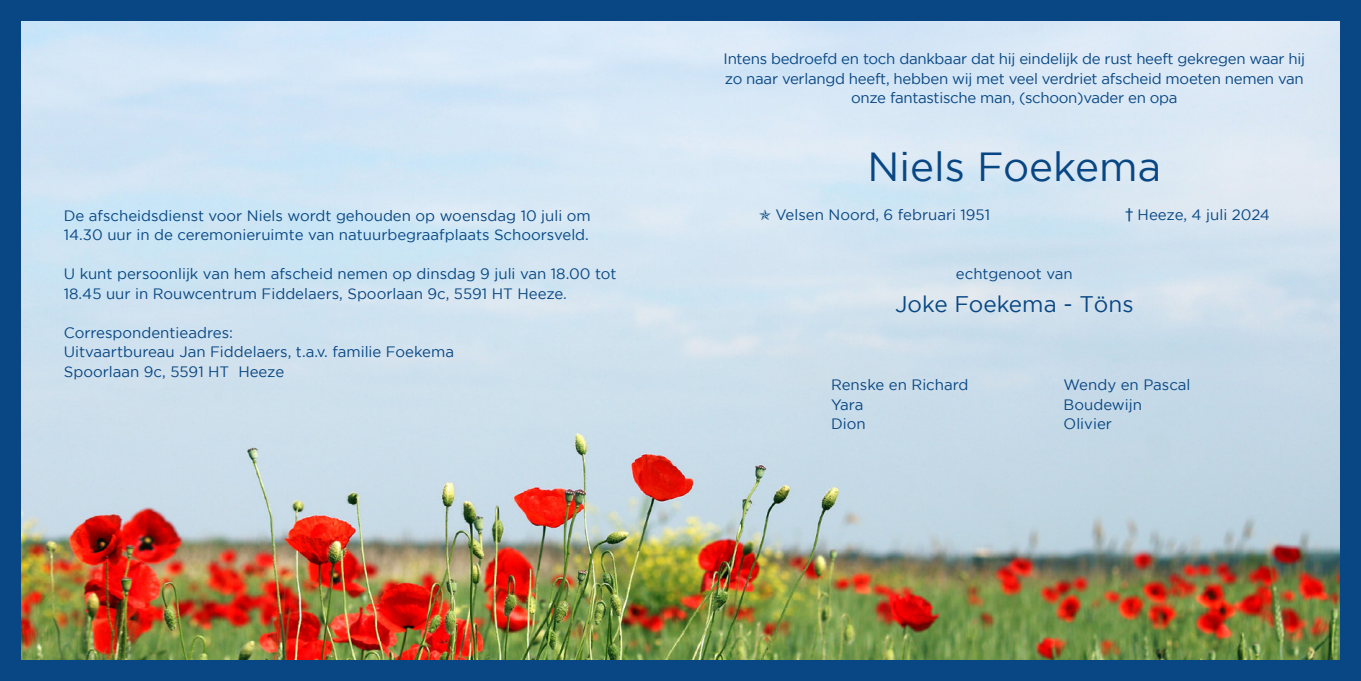
<style>
.page{position:relative;width:1361px;height:681px;background:#fff}
.page>*{position:absolute;margin:0;border:0;box-sizing:border-box;transform-origin:0 0}
.t1{font:40.5px "Gotham";color:#084783}
.t2{font:22.5px "Gotham";color:#084783}
.t3{font:15px/19.5px "Gotham";color:#084783}
.t4{font:15px/19.5px "Gotham";letter-spacing:-.02em;color:#084783;text-align:center}
.s1{font-family:"Helvetica LT Std"}
</style>
<div class="page">
<div style="left:0;top:0;width:1361px;height:680px;background:#084783"></div>
<img style="left:21px;top:21px;width:1318px;height:638px">
<p class="t3" style="left:64px;top:205px;width:528px">De afscheidsdienst voor Niels wordt gehouden op woensdag 10 juli om<br>14.30 uur in de ceremonieruimte van natuurbegraafplaats Schoorsveld.</p>
<p class="t3" style="left:64px;top:264px;width:554px">U kunt persoonlijk van hem afscheid nemen op dinsdag 9 juli van 18.00 tot<br>18.45 uur in Rouwcentrum Fiddelaers, Spoorlaan 9c, 5591 HT Heeze.</p>
<p class="t3" style="left:64px;top:322px;width:392px">Correspondentieadres:<br>Uitvaartbureau Jan Fiddelaers, t.a.v. familie Foekema<br>Spoorlaan 9c, 5591 HT Heeze</p>
<p class="t4" style="left:723px;top:49px;width:583px">Intens bedroefd en toch dankbaar dat hij eindelijk de rust heeft gekregen waar hij zo naar verlangd heeft, hebben wij met veel verdriet afscheid moeten nemen van onze fantastische man, (schoon)vader en opa</p>
<h1 class="t1" style="left:867px;top:144px;width:295px">Niels Foekema</h1>
<p class="t3" style="left:759px;top:205px;width:233px">✯ Velsen Noord, 6 februari 1951</p>
<p class="t3" style="left:1125px;top:205px;width:146px"><span class="s1">†</span> Heeze, 4 juli 2024</p>
<p class="t3" style="left:956px;top:263px;width:118px">echtgenoot van</p>
<h2 class="t2" style="left:895px;top:291px;width:240px">Joke Foekema - Töns</h2>
<p class="t3" style="left:831px;top:374px;width:139px">Renske en Richard</p>
<p class="t3" style="left:1063px;top:374px;width:128px">Wendy en Pascal</p>
<p class="t3" style="left:831px;top:394px;width:34px">Yara</p>
<p class="t3" style="left:1063px;top:394px;width:80px">Boudewijn</p>
<p class="t3" style="left:831px;top:413px;width:36px">Dion</p>
<p class="t3" style="left:1063px;top:413px;width:50px">Olivier</p>
</div>
